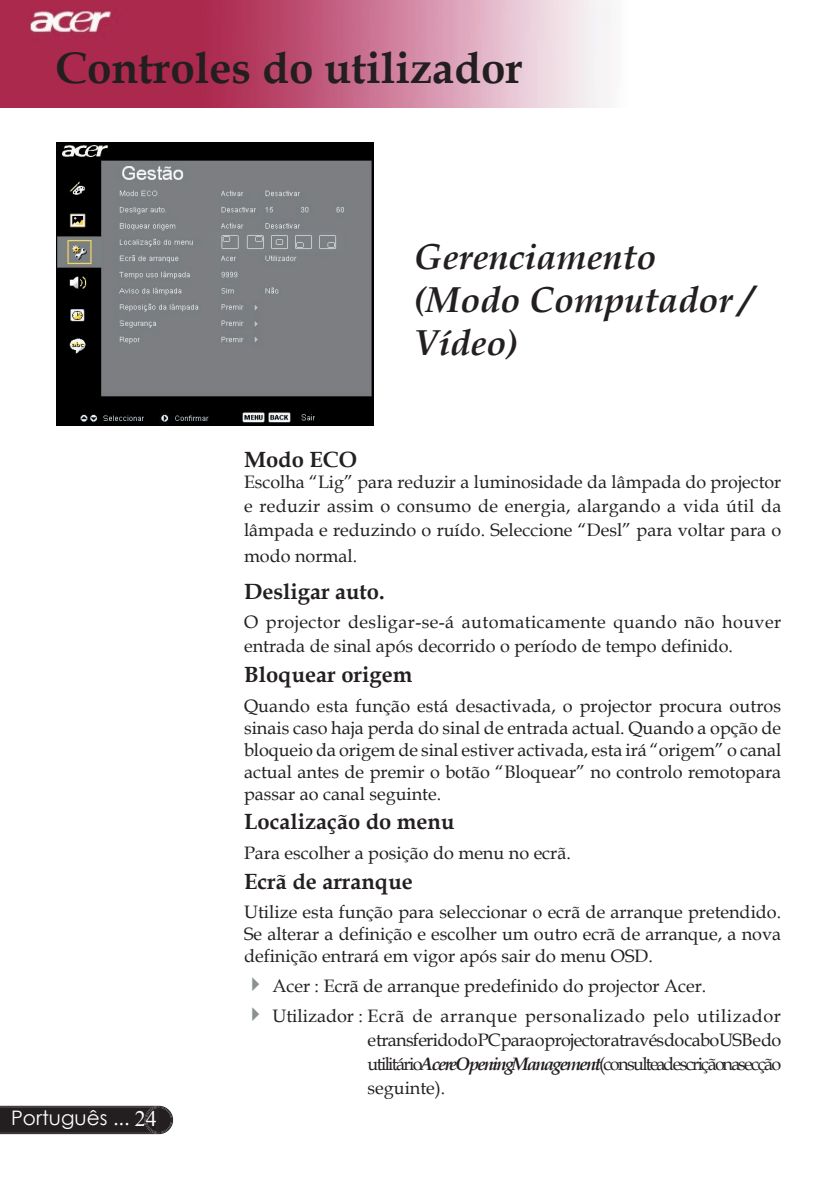
<style>
.page{position:relative;width:840px;height:1191px;background:#fff}
.page>*{position:absolute;margin:0;border:0;box-sizing:border-box;transform-origin:0 0}
.t1{font:700 44px "Book Antiqua";color:#231f20}
.t2{font:italic 700 36px/43.2px "Book Antiqua";color:#231f20}
.t3{font:700 22px "Book Antiqua";color:#231f20}
.t4{font:20px "Century Gothic";color:#fff}
.t5{font:18px/22px "Book Antiqua";color:#231f20;text-align:justify}
.t6{font:18px/24px "Book Antiqua";letter-spacing:.02em;color:#231f20}
.s1{font-family:"Times New Roman";font-size:22px}
.s2{color:#8b9093}
.s3{font-weight:700;font-style:italic}
</style>
<div class="page">
<img style="left:0;top:0;width:610px;height:108px">
<svg style="left:0;top:1105px;width:173px;height:29px;background:#312d2e"></svg>
<img style="left:57px;top:142px;width:317px;height:283px">
<h1 class="t1" style="left:55px;top:38px;width:468px">Controles do utilizador</h1>
<h2 class="t2" style="left:414px;top:235px;width:340px">Gerenciamento (Modo Computador /<br>Vídeo)</h2>
<p class="t4" style="left:11px;top:1103px;width:147px">Português ... <span class="s1">24</span></p>
<p class="t3" style="left:244px;top:444px;width:115px">Modo ECO</p>
<p class="t5" style="left:244px;top:469px;width:538px;line-height:24px">Escolha “Lig” para reduzir a luminosidade da lâmpada do projector e reduzir assim o consumo de energia, alargando a vida útil da lâmpada e reduzindo o ruído. Seleccione “Desl” para voltar para o</p>
<p class="t5" style="left:244px;top:544px;width:115px">modo normal.</p>
<p class="t3" style="left:244px;top:576px;width:142px">Desligar auto.</p>
<p class="t6" style="left:244px;top:609px;width:538px">O projector desligar-se-á automaticamente quando não houver entrada de sinal após decorrido o período de tempo definido.</p>
<p class="t3" style="left:244px;top:659px;width:170px">Bloquear origem</p>
<p class="t5" style="left:244px;top:694px;width:538px">Quando esta função está desactivada, o projector procura outros sinais caso haja perda do sinal de entrada actual. Quando a opção de bloqueio da origem de sinal estiver activada, esta irá “origem” o canal actual antes de premir o botão “Bloquear” no controlo remotopara passar ao canal seguinte.</p>
<p class="t3" style="left:244px;top:806px;width:212px">Localização do menu</p>
<p class="t5" style="left:244px;top:841px;width:328px">Para escolher a posição do menu no ecrã.</p>
<p class="t3" style="left:244px;top:866px;width:170px">Ecrã de arranque</p>
<p class="t5" style="left:244px;top:900px;width:538px">Utilize esta função para seleccionar o ecrã de arranque pretendido.<br>Se alterar a definição e escolher um outro ecrã de arranque, a nova definição entrará em vigor após sair do menu OSD.</p>
<p class="t5" style="left:244px;top:974px;width:463px"><span class="s2">✔</span> Acer : Ecrã de arranque predefinido do projector Acer.</p>
<p class="t5" style="left:367px;top:1003px;width:415px;line-height:24px;text-indent:-123px"><span class="s2">✔</span> Utilizador : Ecrã de arranque personalizado pelo utilizador e transferido do PC para o projector através do cabo USB e do utilitário <span class="s3">Acer eOpening Management</span> (consulte a descrição na secção seguinte).</p>
</div>
